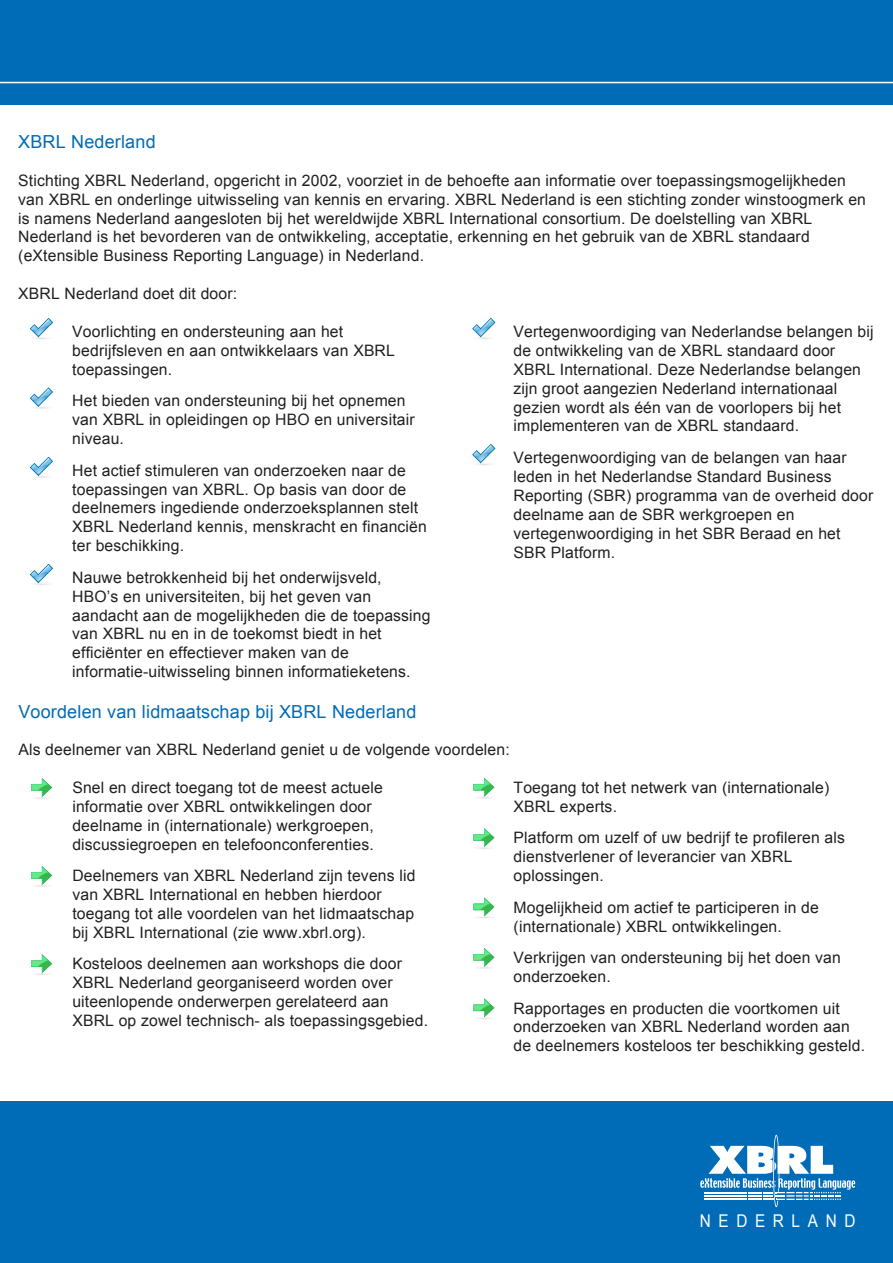
<style>
.page{position:relative;width:893px;height:1263px;background:#fff}
.page>*{position:absolute;margin:0;border:0;box-sizing:border-box;transform-origin:0 0}
.t1{font:18px "Arial";letter-spacing:.01em;color:#006bb6}
.t2{font:17.55px "Arial";letter-spacing:.5em;color:#fff;scale:.87 1}
.t3{font:15.75px/18.9px "Arial";letter-spacing:.01em;color:#231f20}
</style>
<div class="page">
<div style="left:0;top:0;width:893px;height:105px;background:#006bb6"></div>
<hr style="left:0;top:82px;width:893px;height:1px;background:#fff">
<svg style="left:28px;top:336px;width:27px;height:4px"></svg>
<svg style="left:30px;top:318px;width:23px;height:20px"></svg>
<svg style="left:28px;top:405px;width:27px;height:4px"></svg>
<svg style="left:30px;top:388px;width:23px;height:19px"></svg>
<svg style="left:28px;top:475px;width:27px;height:4px"></svg>
<svg style="left:30px;top:457px;width:23px;height:19px"></svg>
<svg style="left:470px;top:336px;width:27px;height:4px"></svg>
<svg style="left:472px;top:318px;width:23px;height:20px"></svg>
<svg style="left:470px;top:462px;width:27px;height:4px"></svg>
<svg style="left:472px;top:444px;width:23px;height:20px"></svg>
<svg style="left:28px;top:582px;width:27px;height:4px"></svg>
<svg style="left:30px;top:564px;width:23px;height:19px"></svg>
<hr style="left:28px;top:795px;width:27px;height:4px;background:#f6f5f5;border-radius:50%">
<svg style="left:31px;top:778px;width:21px;height:19px"></svg>
<hr style="left:28px;top:883px;width:27px;height:4px;background:#f6f5f5;border-radius:50%">
<svg style="left:31px;top:866px;width:21px;height:19px"></svg>
<svg style="left:28px;top:972px;width:27px;height:4px"></svg>
<svg style="left:31px;top:954px;width:21px;height:19px"></svg>
<svg style="left:470px;top:795px;width:28px;height:4px"></svg>
<svg style="left:473px;top:778px;width:21px;height:19px"></svg>
<svg style="left:470px;top:846px;width:28px;height:4px"></svg>
<svg style="left:473px;top:828px;width:21px;height:19px"></svg>
<svg style="left:470px;top:915px;width:28px;height:4px"></svg>
<svg style="left:473px;top:897px;width:21px;height:19px"></svg>
<svg style="left:470px;top:965px;width:28px;height:4px"></svg>
<svg style="left:473px;top:948px;width:21px;height:19px"></svg>
<svg style="left:470px;top:1016px;width:28px;height:4px"></svg>
<svg style="left:473px;top:998px;width:21px;height:19px"></svg>
<div style="left:0;top:1102px;width:893px;height:161px;background:#006bb6"></div>
<svg style="left:700px;top:1135px;width:155px;height:72px"></svg>
<p class="t1" style="left:18px;top:130px;width:139px">XBRL Nederland</p>
<p class="t3" style="left:18px;top:171px;width:849px">Stichting XBRL Nederland, opgericht in 2002, voorziet in de behoefte aan informatie over toepassingsmogelijkheden van XBRL en onderlinge uitwisseling van kennis en ervaring. XBRL Nederland is een stichting zonder winstoogmerk en is namens Nederland aangesloten bij het wereldwijde XBRL International consortium. De doelstelling van XBRL Nederland is het bevorderen van de ontwikkeling, acceptatie, erkenning en het gebruik van de XBRL standaard (eXtensible Business Reporting Language) in Nederland.</p>
<p class="t3" style="left:18px;top:284px;width:220px">XBRL Nederland doet dit door:</p>
<p class="t3" style="left:72px;top:322px;width:324px">Voorlichting en ondersteuning aan het bedrijfsleven en aan ontwikkelaars van XBRL toepassingen.</p>
<p class="t3" style="left:72px;top:391px;width:344px">Het bieden van ondersteuning bij het opnemen van XBRL in opleidingen op HBO en universitair niveau.</p>
<p class="t3" style="left:72px;top:461px;width:356px">Het actief stimuleren van onderzoeken naar de toepassingen van XBRL. Op basis van door de deelnemers ingediende onderzoeksplannen stelt XBRL Nederland kennis, menskracht en financiën ter beschikking.</p>
<p class="t3" style="left:72px;top:568px;width:360px">Nauwe betrokkenheid bij het onderwijsveld, HBO’s en universiteiten, bij het geven van aandacht aan de mogelijkheden die de toepassing van XBRL nu en in de toekomst biedt in het efficiënter en effectiever maken van de informatie-uitwisseling binnen informatieketens.</p>
<p class="t3" style="left:513px;top:322px;width:362px">Vertegenwoordiging van Nederlandse belangen bij de ontwikkeling van de XBRL standaard door XBRL International. Deze Nederlandse belangen zijn groot aangezien Nederland internationaal gezien wordt als één van de voorlopers bij het implementeren van de XBRL standaard.</p>
<p class="t3" style="left:513px;top:448px;width:361px">Vertegenwoordiging van de belangen van haar leden in het Nederlandse Standard Business Reporting (SBR) programma van de overheid door deelname aan de SBR werkgroepen en vertegenwoordiging in het SBR Beraad en het SBR Platform.</p>
<p class="t1" style="left:18px;top:699px;width:400px">Voordelen van lidmaatschap bij XBRL Nederland</p>
<p class="t3" style="left:18px;top:741px;width:493px">Als deelnemer van XBRL Nederland geniet u de volgende voordelen:</p>
<p class="t3" style="left:72px;top:778px;width:312px">Snel en direct toegang tot de meest actuele informatie over XBRL ontwikkelingen door deelname in (internationale) werkgroepen, discussiegroepen en telefoonconferenties.</p>
<p class="t3" style="left:72px;top:866px;width:345px">Deelnemers van XBRL Nederland zijn tevens lid van XBRL International en hebben hierdoor toegang tot alle voordelen van het lidmaatschap bij XBRL International (zie www.xbrl.org).</p>
<p class="t3" style="left:72px;top:954px;width:357px">Kosteloos deelnemen aan workshops die door XBRL Nederland georganiseerd worden over uiteenlopende onderwerpen gerelateerd aan XBRL op zowel technisch- als toepassingsgebied.</p>
<p class="t3" style="left:514px;top:778px;width:317px">Toegang tot het netwerk van (internationale)<br>XBRL experts.</p>
<p class="t3" style="left:514px;top:828px;width:333px">Platform om uzelf of uw bedrijf te profileren als dienstverlener of leverancier van XBRL oplossingen.</p>
<p class="t3" style="left:514px;top:898px;width:307px">Mogelijkheid om actief te participeren in de (internationale) XBRL ontwikkelingen.</p>
<p class="t3" style="left:514px;top:948px;width:329px">Verkrijgen van ondersteuning bij het doen van onderzoeken.</p>
<p class="t3" style="left:514px;top:999px;width:353px">Rapportages en producten die voortkomen uit onderzoeken van XBRL Nederland worden aan de deelnemers kosteloos ter beschikking gesteld.</p>
<p class="t2" style="left:700px;top:1209px;width:180px">NEDERLAND</p>
</div>
